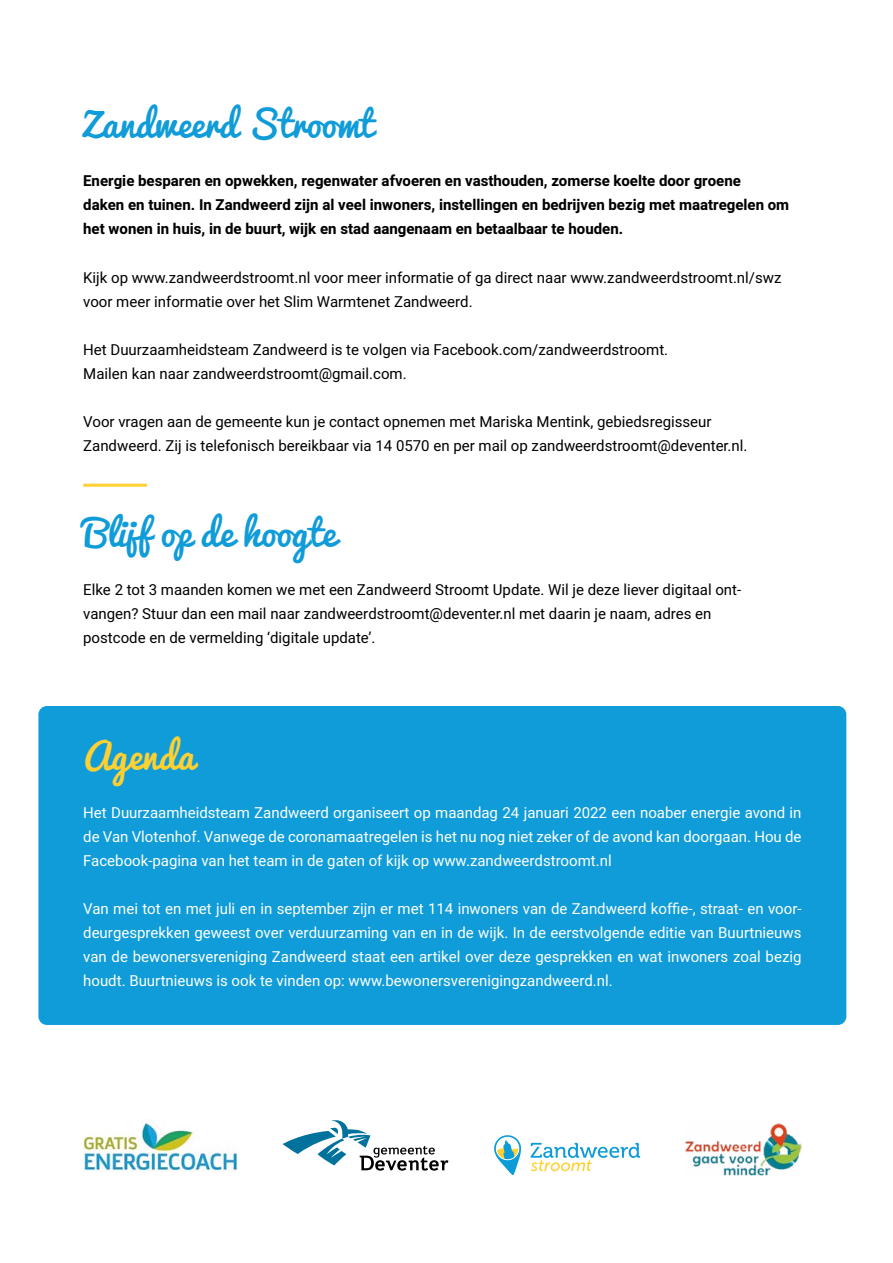
<style>
.page{position:relative;width:893px;height:1263px;background:#fff}
.page>*{position:absolute;margin:0;border:0;box-sizing:border-box;transform-origin:0 0}
.t1{font:36px "Pacifico";color:#0f9cd8}
.t2{font:36px "Pacifico";color:#ffd032}
.t3{font:15px/24px "Heebo";color:#000}
.t4{font:15px/24px "Heebo";color:#fff;text-align:justify}
.t5{font:700 15px/24px "Heebo";color:#000}
</style>
<div class="page">
<div style="left:38px;top:706px;width:808px;height:319px;background:#0f9cd8;border-radius:9px"></div>
<svg style="left:494px;top:1135px;width:27px;height:40px"></svg>
<svg style="left:531px;top:1143px;width:109px;height:28px"></svg>
<svg style="left:283px;top:1120px;width:165px;height:50px"></svg>
<img style="left:686px;top:1123px;width:116px;height:52px">
<img style="left:83px;top:1119px;width:155px;height:52px">
<hr style="left:83px;top:484px;width:64px;height:3px;background:#ffd032">
<h1 class="t1" style="left:83px;top:93px;width:291px">Zandweerd Stroomt</h1>
<p class="t5" style="left:83px;top:170px;width:707px">Energie besparen en opwekken, regenwater afvoeren en vasthouden, zomerse koelte door groene<br>daken en tuinen. In Zandweerd zijn al veel inwoners, instellingen en bedrijven bezig met maatregelen om het wonen in huis, in de buurt, wijk en stad aangenaam en betaalbaar te houden.</p>
<p class="t3" style="left:83px;top:265px;width:700px">Kijk op www.zandweerdstroomt.nl voor meer informatie of ga direct naar www.zandweerdstroomt.nl/swz voor meer informatie over het Slim Warmtenet Zandweerd.</p>
<p class="t3" style="left:83px;top:337px;width:586px">Het Duurzaamheidsteam Zandweerd is te volgen via Facebook.com/zandweerdstroomt.<br>Mailen kan naar zandweerdstroomt@gmail.com.</p>
<p class="t3" style="left:83px;top:409px;width:666px">Voor vragen aan de gemeente kun je contact opnemen met Mariska Mentink, gebiedsregisseur<br>Zandweerd. Zij is telefonisch bereikbaar via 14 0570 en per mail op zandweerdstroomt@deventer.nl.</p>
<h1 class="t1" style="left:83px;top:501px;width:254px">Blijf op de hoogte</h1>
<p class="t3" style="left:83px;top:577px;width:660px">Elke 2 tot 3 maanden komen we met een Zandweerd Stroomt Update. Wil je deze liever digitaal ont&shy;vangen? Stuur dan een mail naar zandweerdstroomt@deventer.nl met daarin je naam, adres en postcode en de vermelding ‘digitale update’.</p>
<h1 class="t2" style="left:83px;top:724px;width:113px">Agenda</h1>
<p class="t4" style="left:83px;top:801px;width:720px">Het Duurzaamheidsteam Zandweerd organiseert op maandag 24 januari 2022 een noaber energie avond in de Van Vlotenhof. Vanwege de coronamaatregelen is het nu nog niet zeker of de avond kan doorgaan. Hou de Facebook-pagina van het team in de gaten of kijk op www.zandweerdstroomt.nl</p>
<p class="t4" style="left:83px;top:897px;width:720px">Van mei tot en met juli en in september zijn er met 114 inwoners van de Zandweerd koffie-, straat- en voor&shy;deurgesprekken geweest over verduurzaming van en in de wijk. In de eerstvolgende editie van Buurtnieuws van de bewonersvereniging Zandweerd staat een artikel over deze gesprekken en wat inwoners zoal bezig houdt. Buurtnieuws is ook te vinden op: www.bewonersverenigingzandweerd.nl.</p>
</div>
